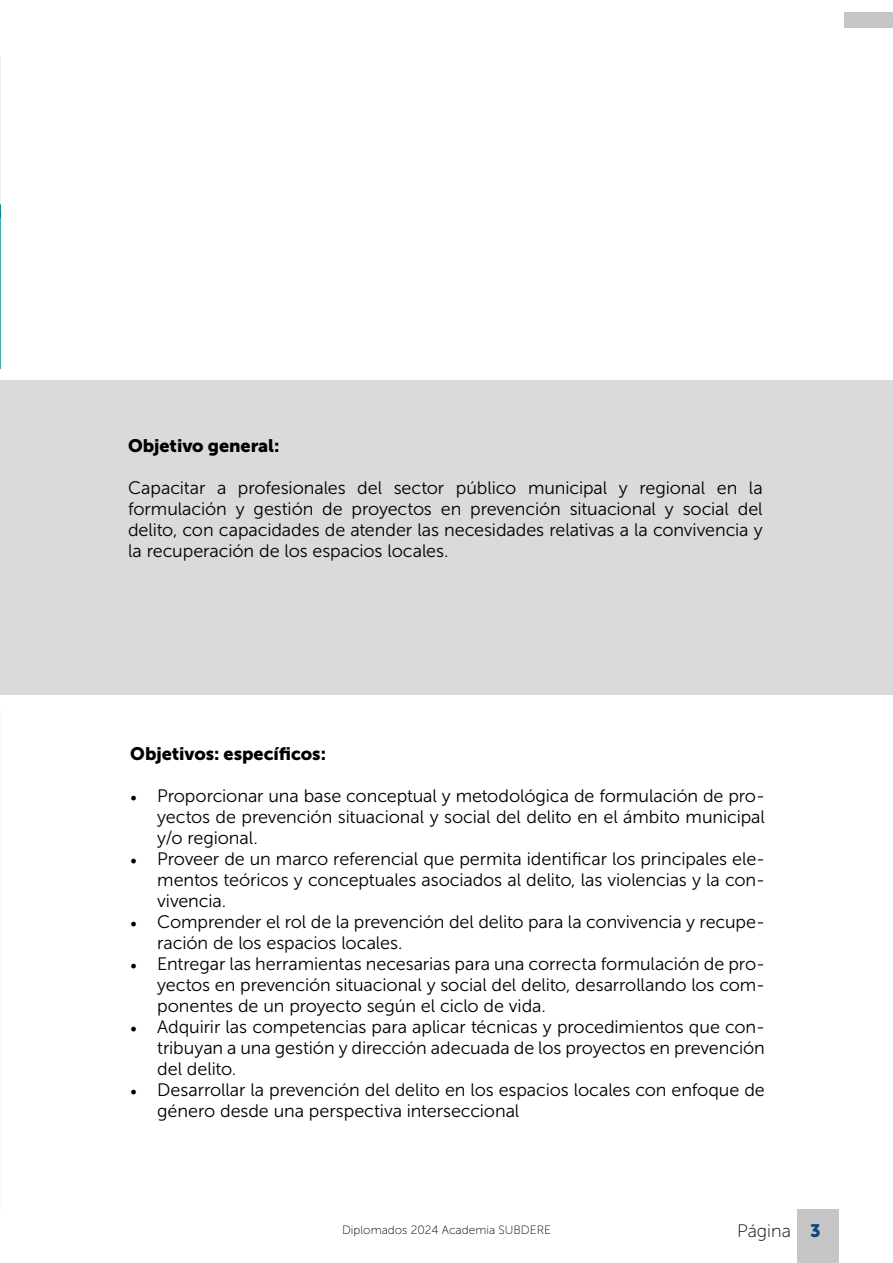
<style>
.page{position:relative;width:893px;height:1263px;background:#fff}
.page>*{position:absolute;margin:0;border:0;box-sizing:border-box;transform-origin:0 0}
.t1{font:18px/21px "Museo Sans 300";letter-spacing:-.005em;color:#000;text-align:justify}
.t2{font:18px "Museo Sans 900";letter-spacing:-.005em;color:#000}
.t3{font:18px "Museo Sans 100";color:#000}
.t4{font:12px "Museo Sans 100";color:#000}
.s1{font-family:"Minion Pro"}
.s2{font-family:"Museo Sans 900";color:#0f4780}
</style>
<div class="page">
<div style="left:797px;top:1209px;width:42px;height:54px;background:#c6c6c6"></div>
<div style="left:844px;top:12px;width:49px;height:16px;background:#c6c6c6"></div>
<div style="left:0;top:381px;width:893px;height:314px;background:#dadada"></div>
<svg style="left:0;top:203px;width:1px;height:166px"></svg>
<p class="t2" style="left:128px;top:435px;width:153px">Objetivo general:</p>
<p class="t1" style="left:128px;top:477px;width:636px">Capacitar a profesionales del sector público municipal y regional en la formulación y gestión de proyectos en prevención situacional y social del delito, con capacidades de atender las necesidades relativas a la convivencia y la recuperación de los espacios locales.</p>
<p class="t2" style="left:130px;top:743px;width:197px">Objetivos: específicos:</p>
<p class="t1" style="left:157px;top:785px;width:609px;text-indent:-27px"><span class="s1">•</span> Proporcionar una base conceptual y metodológica de formulación de pro&shy;yectos de prevención situacional y social del delito en el ámbito municipal y/o regional.</p>
<p class="t1" style="left:157px;top:848px;width:609px;text-indent:-27px"><span class="s1">•</span> Proveer de un marco referencial que permita identificar los principales ele&shy;mentos teóricos y conceptuales asociados al delito, las violencias y la con&shy;vivencia.</p>
<p class="t1" style="left:157px;top:911px;width:609px;text-indent:-27px"><span class="s1">•</span> Comprender el rol de la prevención del delito para la convivencia y recupe&shy;ración de los espacios locales.</p>
<p class="t1" style="left:157px;top:953px;width:609px;text-indent:-27px"><span class="s1">•</span> Entregar las herramientas necesarias para una correcta formulación de pro&shy;yectos en prevención situacional y social del delito, desarrollando los com&shy;ponentes de un proyecto según el ciclo de vida.</p>
<p class="t1" style="left:157px;top:1016px;width:609px;text-indent:-27px"><span class="s1">•</span> Adquirir las competencias para aplicar técnicas y procedimientos que con&shy;tribuyan a una gestión y dirección adecuada de los proyectos en prevención del delito.</p>
<p class="t1" style="left:157px;top:1079px;width:609px;text-indent:-27px"><span class="s1">•</span> Desarrollar la prevención del delito en los espacios locales con enfoque de género desde una perspectiva interseccional</p>
<p class="t4" style="left:342px;top:1223px;width:210px">Diplomados 2024 Academia SUBDERE</p>
<p class="t3" style="left:737px;top:1221px;width:85px">Página <span class="s2">3</span></p>
</div>
